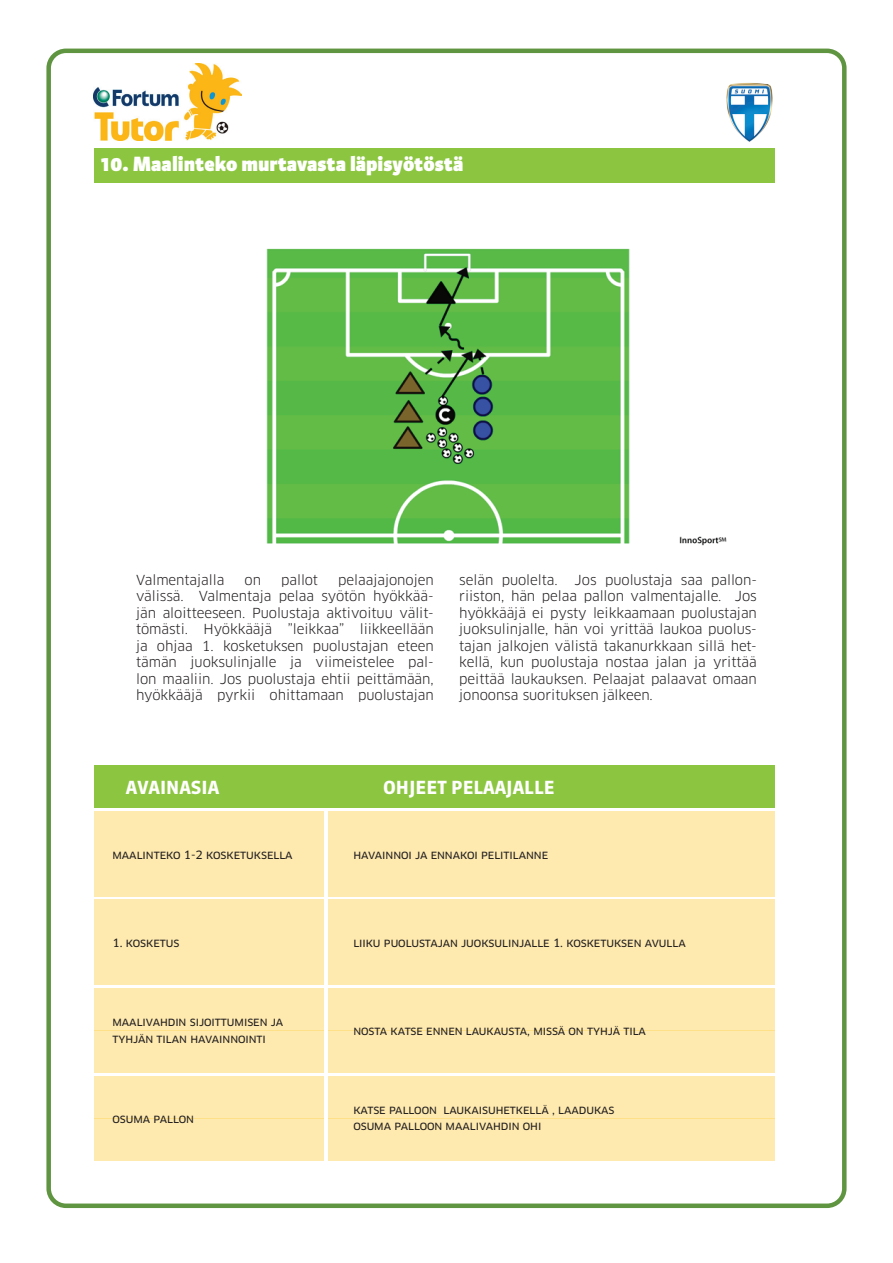
<style>
.page{position:relative;width:893px;height:1263px;background:#fff}
.page>*{position:absolute;margin:0;border:0;box-sizing:border-box;transform-origin:0 0}
.t1{font:900 19.5px "Sanuk OT";color:#fff}
.t2{font:700 18px "Sanuk OT";color:#fff}
.t3{font:13.5px/16.5px "Clan OT";letter-spacing:-.005em;color:#231f20;text-align:justify}
.t4{font:11.25px/16.5px "Clan OT News";letter-spacing:-.005em;color:#231f20}
</style>
<div class="page">
<div style="left:94px;top:149px;width:680px;height:34px;background:#8cc640"></div>
<div style="left:94px;top:765px;width:680px;height:42px;background:#8cc640"></div>
<div style="left:46px;top:49px;width:800px;height:1159px;border:4px solid #5f9440;border-radius:17px"></div>
<img style="left:726px;top:83px;width:47px;height:59px">
<img style="left:94px;top:64px;width:147px;height:76px">
<div style="left:94px;top:811px;width:680px;height:43px;background:#feeaaf"></div>
<div style="left:94px;top:854px;width:680px;height:42px;background:#feeaaf"></div>
<div style="left:94px;top:899px;width:680px;height:43px;background:#feeaaf"></div>
<div style="left:94px;top:942px;width:680px;height:42px;background:#feeaaf"></div>
<div style="left:94px;top:988px;width:680px;height:42px;background:#feeaaf"></div>
<div style="left:94px;top:1076px;width:680px;height:42px;background:#feeaaf"></div>
<div style="left:94px;top:1118px;width:680px;height:43px;background:#feeaaf"></div>
<div style="left:94px;top:1030px;width:680px;height:43px;background:#feeaaf"></div>
<hr style="left:325px;top:811px;width:3px;height:350px;background:#fff">
<img style="left:266px;top:248px;width:461px;height:298px">
<h1 class="t1" style="left:101px;top:152px;width:364px">10. Maalinteko murtavasta läpisyötöstä</h1>
<p class="t3" style="left:136px;top:571px;width:299px;text-indent:202px">pelaajajonojen välissä. Valmentaja pelaa syötön hyökkää&shy;jän aloitteeseen. Puolustaja aktivoituu välit&shy;tömästi. Hyökkääjä ”leikkaa” liikkeellään ja ohjaa 1. kosketuksen puolustajan eteen tämän juoksulinjalle ja viimeistelee pal&shy;lon maaliin. Jos puolustaja ehtii peittämään, hyökkääjä pyrkii ohittamaan puolustajan</p>
<p class="t3" style="left:459px;top:571px;width:299px">selän puolelta. Jos puolustaja saa pallon&shy;riiston, hän pelaa pallon valmentajalle. Jos hyökkääjä ei pysty leikkaamaan puolustajan juoksulinjalle, hän voi yrittää laukoa puolus&shy;tajan jalkojen välistä takanurkkaan sillä het&shy;kellä, kun puolustaja nostaa jalan ja yrittää peittää laukauksen. Pelaajat palaavat omaan jonoonsa suorituksen jälkeen.</p>
<p class="t3" style="left:136px;top:571px;width:90px">Valmentajalla</p>
<p class="t3" style="left:245px;top:571px;width:18px">on</p>
<p class="t3" style="left:281px;top:571px;width:39px">pallot</p>
<h2 class="t2" style="left:126px;top:777px;width:95px">AVAINASIA</h2>
<h2 class="t2" style="left:383px;top:777px;width:173px">OHJEET PELAAJALLE</h2>
<p class="t4" style="left:113px;top:846px;width:182px">MAALINTEKO 1-2 KOSKETUKSELLA</p>
<p class="t4" style="left:353px;top:846px;width:196px">HAVAINNOI JA ENNAKOI PELITILANNE</p>
<p class="t4" style="left:113px;top:934px;width:69px">1. KOSKETUS</p>
<p class="t4" style="left:353px;top:934px;width:334px">LIIKU PUOLUSTAJAN JUOKSULINJALLE 1. KOSKETUKSEN AVULLA</p>
<p class="t4" style="left:113px;top:1014px;width:172px">MAALIVAHDIN SIJOITTUMISEN JA<br>TYHJÄN TILAN HAVAINNOINTI</p>
<p class="t4" style="left:353px;top:1023px;width:294px">NOSTA KATSE ENNEN LAUKAUSTA, MISSÄ ON TYHJÄ TILA</p>
<p class="t4" style="left:113px;top:1110px;width:83px">OSUMA PALLON</p>
<p class="t4" style="left:353px;top:1102px;width:263px">KATSE PALLOON LAUKAISUHETKELLÄ , LAADUKAS<br>OSUMA PALLOON MAALIVAHDIN OHI</p>
</div>
